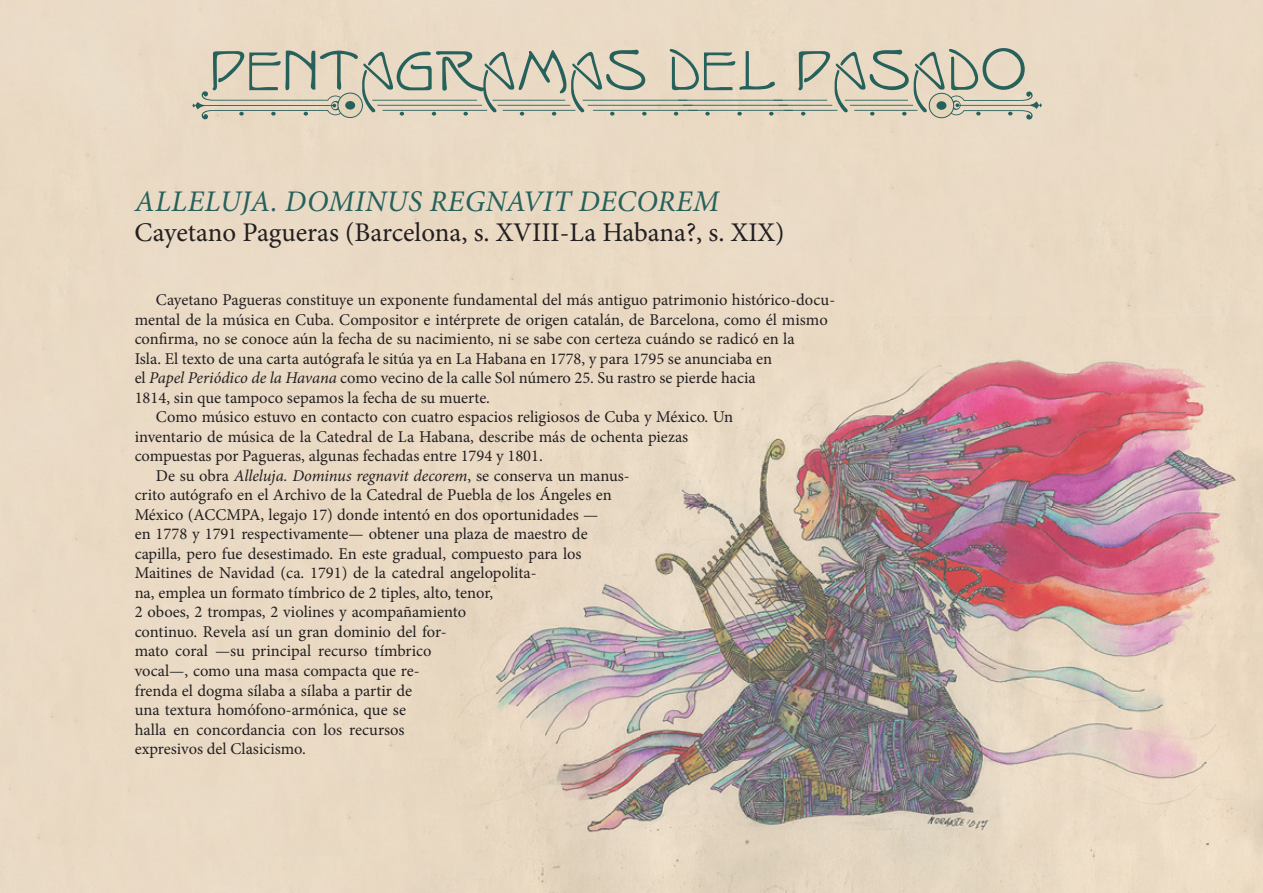
<style>
.page{position:relative;width:1263px;height:893px;background:#fff}
.page>*{position:absolute;margin:0;border:0;box-sizing:border-box;transform-origin:0 0}
.t1{font:71.7px "Isadora";letter-spacing:.02em;color:#26615c}
.t2{font:italic 30px "Minion Pro";letter-spacing:.01em;color:#26615c}
.t3{font:27px "Minion Pro";color:#231f20}
.t4{font:16.5px "Minion Pro";color:#231f20}
.t5{font:italic 16.5px "Minion Pro";letter-spacing:-.01em;color:#231f20}
.s1{font-style:italic}
.s2{font-style:normal}
</style>
<div class="page">
<img style="left:0;top:0;width:1263px;height:893px">
<div style="left:929px;top:93px;width:25px;height:25px;background:#e5d5bb;border-radius:50%"></div>
<div style="left:929px;top:93px;width:25px;height:25px;border:1px solid #26615c;border-radius:50%"></div>
<div style="left:936px;top:101px;width:10px;height:9px;background:#26615c;border-radius:50%"></div>
<hr style="left:372px;top:100px;width:105px;height:1px;background:#26615c">
<svg style="left:400px;top:112px;width:4px;height:4px"></svg>
<div style="left:338px;top:93px;width:24px;height:25px;background:#e5d5bb;border-radius:50%"></div>
<div style="left:337px;top:93px;width:26px;height:25px;border:1px solid #26615c;border-radius:50%"></div>
<div style="left:345px;top:101px;width:10px;height:9px;background:#26615c;border-radius:50%"></div>
<svg style="left:432px;top:112px;width:4px;height:4px"></svg>
<hr style="left:377px;top:105px;width:105px;height:1px;background:#26615c">
<hr style="left:382px;top:110px;width:105px;height:1px;background:#26615c">
<svg style="left:463px;top:112px;width:5px;height:4px"></svg>
<svg style="left:192px;top:91px;width:149px;height:28px;background:#d0c9b5"></svg>
<hr style="left:492px;top:100px;width:73px;height:1px;background:#26615c">
<svg style="left:520px;top:112px;width:4px;height:4px"></svg>
<svg style="left:552px;top:112px;width:4px;height:4px"></svg>
<hr style="left:497px;top:105px;width:73px;height:1px;background:#26615c">
<hr style="left:503px;top:110px;width:72px;height:1px;background:#26615c">
<svg style="left:950px;top:91px;width:92px;height:29px;background:#cec9b6"></svg>
<hr style="left:583px;top:100px;width:104px;height:1px;background:#26615c">
<svg style="left:610px;top:112px;width:4px;height:4px"></svg>
<svg style="left:642px;top:112px;width:5px;height:4px"></svg>
<hr style="left:588px;top:105px;width:104px;height:1px;background:#26615c">
<hr style="left:593px;top:110px;width:104px;height:1px;background:#26615c">
<svg style="left:674px;top:112px;width:4px;height:4px"></svg>
<hr style="left:678px;top:100px;width:105px;height:1px;background:#26615c">
<svg style="left:705px;top:112px;width:5px;height:4px"></svg>
<svg style="left:737px;top:112px;width:5px;height:4px"></svg>
<hr style="left:683px;top:105px;width:105px;height:1px;background:#26615c">
<hr style="left:688px;top:110px;width:105px;height:1px;background:#26615c">
<svg style="left:769px;top:112px;width:4px;height:4px"></svg>
<hr style="left:774px;top:100px;width:53px;height:1px;background:#26615c">
<svg style="left:801px;top:112px;width:4px;height:4px"></svg>
<hr style="left:779px;top:105px;width:53px;height:1px;background:#26615c">
<hr style="left:784px;top:110px;width:53px;height:1px;background:#26615c">
<hr style="left:845px;top:100px;width:63px;height:1px;background:#26615c">
<svg style="left:870px;top:112px;width:4px;height:4px"></svg>
<svg style="left:902px;top:112px;width:4px;height:4px"></svg>
<hr style="left:850px;top:105px;width:63px;height:1px;background:#26615c">
<hr style="left:854px;top:110px;width:63px;height:1px;background:#26615c">
<h1 class="t1" style="left:212px;top:40px;width:817px">PENTAGRAMAS DEL PASADO</h1>
<h2 class="t2" style="left:135px;top:181px;width:586px">ALLELUJA. DOMINUS REGNAVIT DECOREM</h2>
<h3 class="t3" style="left:135px;top:214px;width:651px">Cayetano Pagueras (Barcelona, s. XVIII-La Habana?, s. XIX)</h3>
<p class="t4" style="left:156px;top:289px;width:681px">Cayetano Pagueras constituye un exponente fundamental del más antiguo patrimonio histórico-docu-</p>
<p class="t4" style="left:135px;top:309px;width:694px">mental de la música en Cuba. Compositor e intérprete de origen catalán, de Barcelona, como él mismo</p>
<p class="t4" style="left:135px;top:328px;width:661px">confirma, no se conoce aún la fecha de su nacimiento, ni se sabe con certeza cuándo se radicó en la</p>
<p class="t4" style="left:135px;top:348px;width:639px">Isla. El texto de una carta autógrafa le sitúa ya en La Habana en 1778, y para 1795 se anunciaba en</p>
<p class="t4" style="left:135px;top:367px;width:622px">el <span class="s1">Papel Periódico de la Havana</span> como vecino de la calle Sol número 25. Su rastro se pierde hacia</p>
<p class="t4" style="left:135px;top:387px;width:357px">1814, sin que tampoco sepamos la fecha de su muerte.</p>
<p class="t4" style="left:156px;top:406px;width:579px">Como músico estuvo en contacto con cuatro espacios religiosos de Cuba y México. Un</p>
<p class="t4" style="left:135px;top:426px;width:555px">inventario de música de la Catedral de La Habana, describe más de ochenta piezas</p>
<p class="t4" style="left:135px;top:445px;width:410px">compuestas por Pagueras, algunas fechadas entre 1794 y 1801.</p>
<p class="t5" style="left:156px;top:464px;width:475px"><span class="s2">De su obra</span> Alleluja. Dominus regnavit decorem<span class="s2">, se conserva un manus-</span></p>
<p class="t4" style="left:135px;top:484px;width:479px">crito autógrafo en el Archivo de la Catedral de Puebla de los Ángeles en</p>
<p class="t4" style="left:135px;top:504px;width:465px">México (ACCMPA, legajo 17) donde intentó en dos oportunidades —</p>
<p class="t4" style="left:135px;top:523px;width:454px">en 1778 y 1791 respectivamente— obtener una plaza de maestro de</p>
<p class="t4" style="left:135px;top:543px;width:448px">capilla, pero fue desestimado. En este gradual, compuesto para los</p>
<p class="t4" style="left:135px;top:562px;width:404px">Maitines de Navidad (ca. 1791) de la catedral angelopolita-</p>
<p class="t4" style="left:135px;top:582px;width:360px">na, emplea un formato tímbrico de 2 tiples, alto, tenor,</p>
<p class="t4" style="left:135px;top:601px;width:333px">2 oboes, 2 trompas, 2 violines y acompañamiento</p>
<p class="t4" style="left:135px;top:621px;width:313px">continuo. Revela así un gran dominio del for-</p>
<p class="t4" style="left:135px;top:640px;width:298px">mato coral —su principal recurso tímbrico</p>
<p class="t4" style="left:135px;top:660px;width:286px">vocal—, como una masa compacta que re-</p>
<p class="t4" style="left:135px;top:679px;width:279px">frenda el dogma sílaba a sílaba a partir de</p>
<p class="t4" style="left:135px;top:699px;width:273px">una textura homófono-armónica, que se</p>
<p class="t4" style="left:135px;top:718px;width:272px">halla en concordancia con los recursos</p>
<p class="t4" style="left:135px;top:738px;width:173px">expresivos del Clasicismo.</p>
</div>
